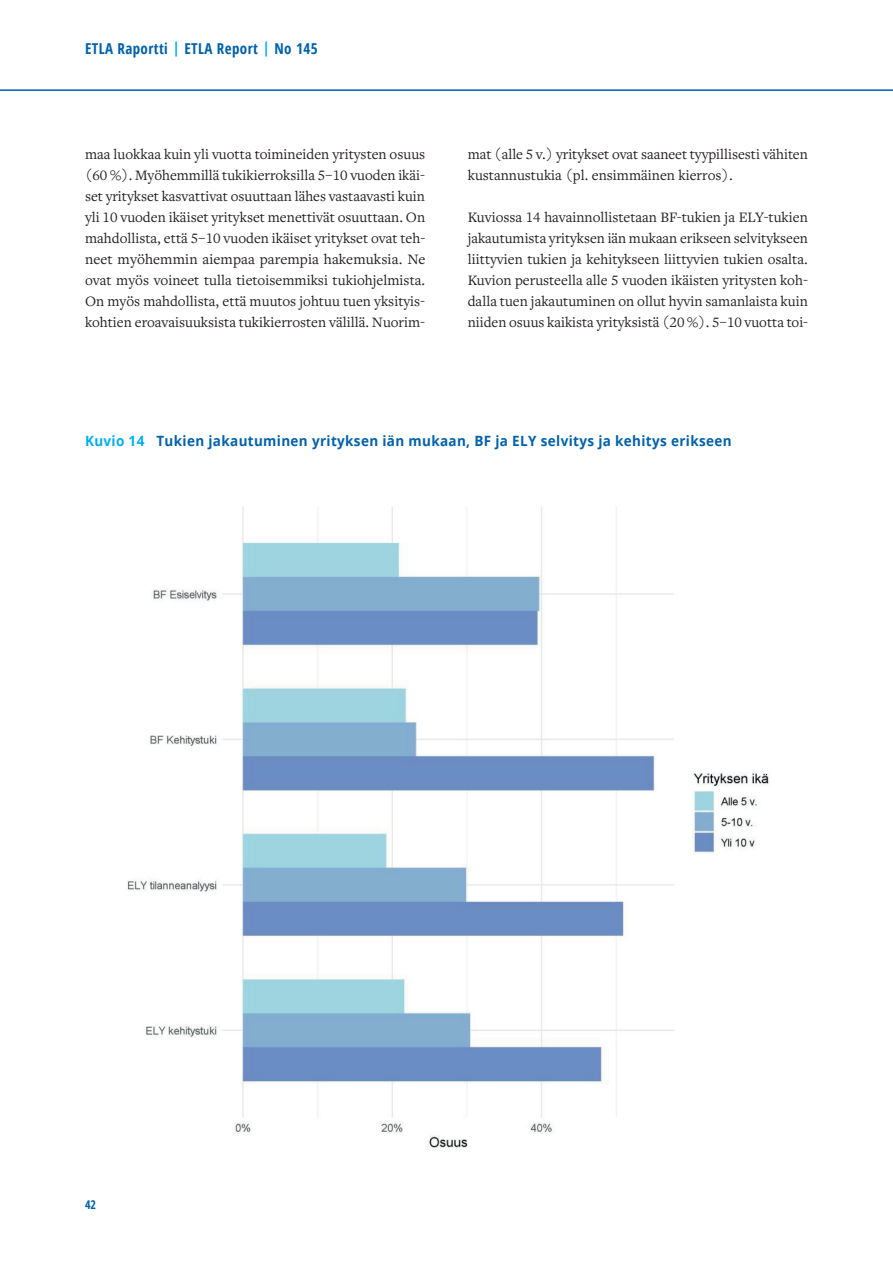
<style>
.page{position:relative;width:893px;height:1263px;background:#fff}
.page>*{position:absolute;margin:0;border:0;box-sizing:border-box;transform-origin:0 0}
.t1{font:15px/21px "Freight Text Pro";color:#231f20;text-align:justify}
.t2{font:700 condensed 15px "Open Sans";letter-spacing:.025em;color:#0161aa}
.t3{font:700 14.1px "Open Sans";letter-spacing:.025em;color:#0161aa;scale:.95 1}
.t4{font:700 condensed 12px "Open Sans";color:#0161aa}
.s1{color:#00aeef}
</style>
<div class="page">
<hr style="left:0;top:89px;width:893px;height:2px;background:#0161aa">
<img style="left:127px;top:506px;width:642px;height:642px">
<p class="t2" style="left:85px;top:38px;width:234px">ETLA Raportti <span class="s1">|</span> ETLA Report <span class="s1">|</span> No 145</p>
<p class="t1" style="left:85px;top:143px;width:342px">maa luokkaa kuin yli vuotta toimineiden yritysten osuus (60 %). Myöhemmillä tukikierroksilla 5–10 vuoden ikäi&shy;set yritykset kasvattivat osuuttaan lähes vastaavasti kuin yli 10 vuoden ikäiset yritykset menettivät osuuttaan. On mahdollista, että 5–10 vuoden ikäiset yritykset ovat teh&shy;neet myöhemmin aiempaa parempia hakemuksia. Ne ovat myös voineet tulla tietoisemmiksi tukiohjelmista.<br>On myös mahdollista, että muutos johtuu tuen yksityis&shy;kohtien eroavaisuuksista tukikierrosten välillä. Nuorim-</p>
<p class="t1" style="left:468px;top:143px;width:342px">mat (alle 5 v.) yritykset ovat saaneet tyypillisesti vähiten kustannustukia (pl. ensimmäinen kierros).</p>
<p class="t1" style="left:468px;top:206px;width:342px">Kuviossa 14 havainnollistetaan BF-tukien ja ELY-tukien jakautumista yrityksen iän mukaan erikseen selvitykseen liittyvien tukien ja kehitykseen liittyvien tukien osalta.<br>Kuvion perusteella alle 5 vuoden ikäisten yritysten koh&shy;dalla tuen jakautuminen on ollut hyvin samanlaista kuin niiden osuus kaikista yrityksistä (20 %). 5–10 vuotta toi-</p>
<p class="t3" style="left:85px;top:431px;width:682px"><span class="s1">Kuvio 14</span> Tukien jakautuminen yrityksen iän mukaan, BF ja ELY selvitys ja kehitys erikseen</p>
<p class="t4" style="left:85px;top:1196px;width:13px">42</p>
</div>
